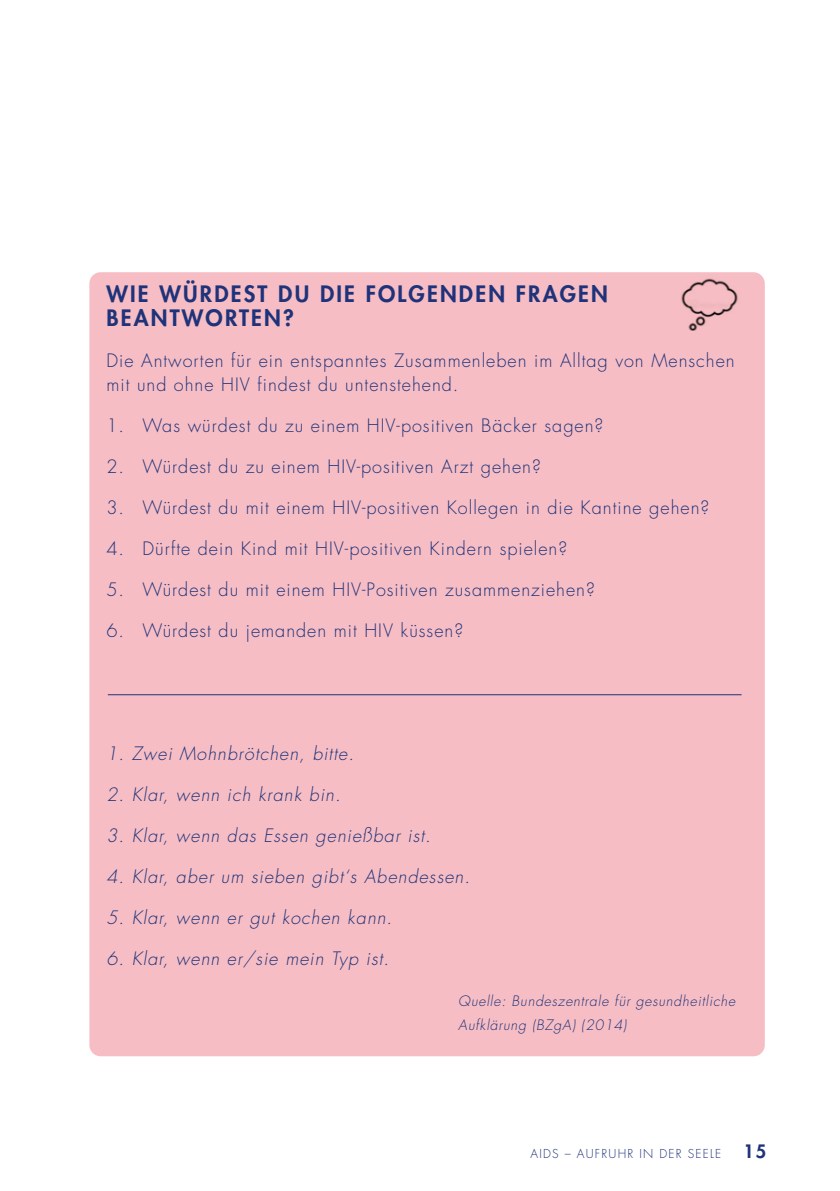
<style>
.page{position:relative;width:840px;height:1191px;background:#fff}
.page>*{position:absolute;margin:0;border:0;box-sizing:border-box;transform-origin:0 0}
.H3_Kasten{font:800 22px/24px "Futura Std";letter-spacing:.1em;color:#1e337a}
.P_Text{font:300 18px/24px "Futura Std";letter-spacing:.055em;color:#1e337a}
.P_Text-2{font:italic 300 18px "Futura Std";letter-spacing:.055em;color:#1e337a}
.P_Text-3{font:italic 300 14px/24px "Futura Std";letter-spacing:.055em;color:#1e337a}
.t1{font:300 12px "Futura Std";letter-spacing:.1em;color:#1e337a}
.s1{font-weight:800;font-size:18px}
</style>
<div class="page">
<div style="left:89px;top:272px;width:675px;height:784px;background:#f7bdc4;border-radius:11px"></div>
<hr style="left:108px;top:694px;width:633px;height:1px;background:#1e337a">
<img style="left:673px;top:272px;width:72px;height:58px">
<h3 class="H3_Kasten" style="left:106px;top:281px;width:503px">WIE WÜRDEST DU DIE FOLGENDEN FRAGEN<br>BEANTWORTEN?</h3>
<p class="P_Text" style="left:106px;top:349px;width:629px">Die Antworten für ein entspanntes Zusammenleben im Alltag von Menschen mit und ohne HIV findest du untenstehend.</p>
<p class="P_Text" style="left:106px;top:414px;width:498px">1. Was würdest du zu einem HIV‐positiven Bäcker sagen?</p>
<p class="P_Text" style="left:106px;top:455px;width:435px">2. Würdest du zu einem HIV-positiven Arzt gehen?</p>
<p class="P_Text" style="left:106px;top:496px;width:604px">3. Würdest du mit einem HIV‐positiven Kollegen in die Kantine gehen?</p>
<p class="P_Text" style="left:106px;top:537px;width:462px">4. Dürfte dein Kind mit HIV‐positiven Kindern spielen?</p>
<p class="P_Text" style="left:106px;top:578px;width:489px">5. Würdest du mit einem HIV‐Positiven zusammenziehen?</p>
<p class="P_Text" style="left:106px;top:619px;width:358px">6. Würdest du jemanden mit HIV küssen?</p>
<p class="P_Text-2" style="left:106px;top:742px;width:249px">1. Zwei Mohnbrötchen, bitte.</p>
<p class="P_Text-2" style="left:106px;top:783px;width:235px">2. Klar, wenn ich krank bin.</p>
<p class="P_Text-2" style="left:106px;top:824px;width:326px">3. Klar, wenn das Essen genießbar ist.</p>
<p class="P_Text-2" style="left:106px;top:865px;width:365px">4. Klar, aber um sieben gibt‘s Abendessen.</p>
<p class="P_Text-2" style="left:106px;top:906px;width:287px">5. Klar, wenn er gut kochen kann.</p>
<p class="P_Text-2" style="left:106px;top:947px;width:284px">6. Klar, wenn er/sie mein Typ ist.</p>
<p class="P_Text-3" style="left:458px;top:989px;width:278px">Quelle: Bundeszentrale für gesundheitliche<br>Aufklärung (BZgA) (2014)</p>
<p class="t1" style="left:530px;top:1146px;width:237px">AIDS – AUFRUHR IN DER SEELE <span class="s1">15</span></p>
</div>
